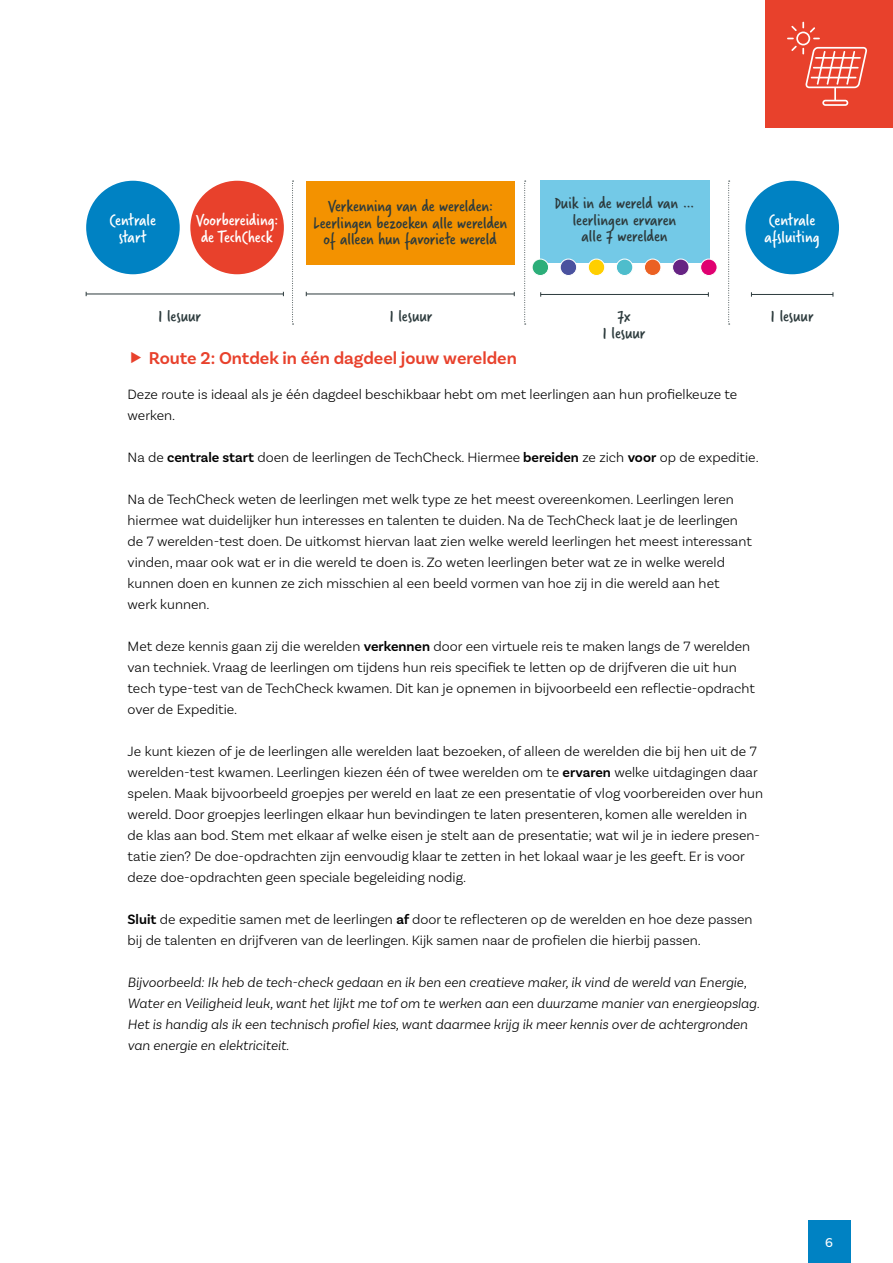
<style>
.page{position:relative;width:893px;height:1263px;background:#fff}
.page>*{position:absolute;margin:0;border:0;box-sizing:border-box;transform-origin:0 0}
.JT-Plat{font:18px/16.5px "Verveine";color:#2d3b3d;text-align:center}
.JT-Plat-2{font:18px "Verveine";color:#fff}
.t1{font:600 18px "Basic Sans";color:#e8412c}
.JT-Plat-3{font:300 14.25px/21px "Basic Sans";color:#000}
.JT-Plat-4{font:italic 300 14.25px/21px "Basic Sans";color:#000}
.t2{font:13.5px "Basic Sans";color:#fff}
.s1{font-weight:600}
</style>
<div class="page">
<div style="left:765px;top:0;width:128px;height:128px;background:#e8412c"></div>
<svg style="left:787px;top:22px;width:80px;height:84px"></svg>
<hr style="left:86px;top:294px;width:197px;height:1px;background:#2d3b3d">
<hr style="left:751px;top:294px;width:82px;height:1px;background:#2d3b3d">
<hr style="left:306px;top:294px;width:208px;height:1px;background:#2d3b3d">
<hr style="left:541px;top:294px;width:167px;height:1px;background:#2d3b3d">
<div style="left:86px;top:181px;width:94px;height:93px;background:#0082c3;border-radius:50%"></div>
<div style="left:745px;top:181px;width:94px;height:93px;background:#0082c3;border-radius:50%"></div>
<div style="left:190px;top:181px;width:94px;height:93px;background:#e8412c;border-radius:50%"></div>
<div style="left:306px;top:181px;width:209px;height:83px;background:#f39200"></div>
<div style="left:540px;top:181px;width:170px;height:82px;background:#73c9e7"></div>
<div style="left:532px;top:259px;width:17px;height:16px;background:#2cae79;border-radius:50%"></div>
<div style="left:532px;top:259px;width:17px;height:17px;border:1px solid #fff;border-radius:50%"></div>
<div style="left:560px;top:259px;width:17px;height:16px;background:#4a529f;border-radius:50%"></div>
<div style="left:560px;top:259px;width:17px;height:17px;border:1px solid #fff;border-radius:50%"></div>
<div style="left:588px;top:259px;width:17px;height:16px;background:#ffcf00;border-radius:50%"></div>
<div style="left:588px;top:259px;width:17px;height:17px;border:1px solid #fff;border-radius:50%"></div>
<div style="left:616px;top:259px;width:17px;height:16px;background:#4ebdcc;border-radius:50%"></div>
<div style="left:616px;top:259px;width:17px;height:17px;border:1px solid #fff;border-radius:50%"></div>
<div style="left:644px;top:259px;width:17px;height:16px;background:#eb6123;border-radius:50%"></div>
<div style="left:644px;top:259px;width:17px;height:17px;border:1px solid #fff;border-radius:50%"></div>
<div style="left:672px;top:259px;width:17px;height:16px;background:#662383;border-radius:50%"></div>
<div style="left:672px;top:259px;width:17px;height:17px;border:1px solid #fff;border-radius:50%"></div>
<div style="left:701px;top:259px;width:16px;height:16px;background:#e00071;border-radius:50%"></div>
<div style="left:700px;top:259px;width:17px;height:17px;border:1px solid #fff;border-radius:50%"></div>
<svg style="left:292px;top:181px;width:2px;height:144px"></svg>
<svg style="left:524px;top:181px;width:2px;height:144px"></svg>
<svg style="left:728px;top:181px;width:2px;height:144px"></svg>
<div style="left:808px;top:1220px;width:42px;height:43px;background:#0082c3"></div>
<p class="JT-Plat-2" style="left:110px;top:208px;width:48px">Centrale</p>
<p class="JT-Plat-2" style="left:119px;top:224px;width:29px">start</p>
<p class="JT-Plat-2" style="left:196px;top:208px;width:84px">Voorbereiding:</p>
<p class="JT-Plat-2" style="left:201px;top:224px;width:73px">de TechCheck</p>
<p class="JT-Plat" style="left:328px;top:198px;width:167px">Verkenning van de werelden:</p>
<p class="JT-Plat" style="left:313px;top:215px;width:196px">Leerlingen bezoeken alle werelden of alleen hun favoriete wereld</p>
<p class="JT-Plat" style="left:554px;top:195px;width:142px">Duik in de wereld van … leerlingen ervaren<br>alle 7 werelden</p>
<p class="JT-Plat-2" style="left:769px;top:208px;width:48px">Centrale</p>
<p class="JT-Plat-2" style="left:765px;top:224px;width:56px">afsluiting</p>
<p class="JT-Plat" style="left:158px;top:308px;width:44px">1 lesuur</p>
<p class="JT-Plat" style="left:390px;top:308px;width:44px">1 lesuur</p>
<p class="JT-Plat" style="left:617px;top:308px;width:15px">7x</p>
<p class="JT-Plat" style="left:771px;top:308px;width:44px">1 lesuur</p>
<p class="JT-Plat" style="left:603px;top:325px;width:44px">1 lesuur</p>
<p class="t1" style="left:149px;top:347px;width:370px">Route 2: Ontdek in één dagdeel jouw werelden</p>
<p class="JT-Plat-3" style="left:128px;top:384px;width:611px">Deze route is ideaal als je één dagdeel beschikbaar hebt om met leerlingen aan hun profielkeuze te werken.</p>
<p class="JT-Plat-3" style="left:128px;top:447px;width:633px">Na de <span class="s1">centrale start</span> doen de leerlingen de TechCheck. Hiermee <span class="s1">bereiden</span> ze zich <span class="s1">voor</span> op de expeditie.</p>
<p class="JT-Plat-3" style="left:128px;top:489px;width:626px">Na de TechCheck weten de leerlingen met welk type ze het meest overeenkomen. Leerlingen leren hiermee wat duidelijker hun interesses en talenten te duiden. Na de TechCheck laat je de leerlingen de 7 werelden-test doen. De uitkomst hiervan laat zien welke wereld leerlingen het meest interessant vinden, maar ook wat er in die wereld te doen is. Zo weten leerlingen beter wat ze in welke wereld kunnen doen en kunnen ze zich misschien al een beeld vormen van hoe zij in die wereld aan het werk kunnen.</p>
<p class="JT-Plat-3" style="left:128px;top:636px;width:629px">Met deze kennis gaan zij die werelden <span class="s1">verkennen</span> door een virtuele reis te maken langs de 7 werelden van techniek. Vraag de leerlingen om tijdens hun reis specifiek te letten op de drijfveren die uit hun tech type-test van de TechCheck kwamen. Dit kan je opnemen in bijvoorbeeld een reflectie-opdracht over de Expeditie.</p>
<p class="JT-Plat-3" style="left:128px;top:741px;width:637px">Je kunt kiezen of je de leerlingen alle werelden laat bezoeken, of alleen de werelden die bij hen uit de 7 werelden-test kwamen. Leerlingen kiezen één of twee werelden om te <span class="s1">ervaren</span> welke uitdagingen daar spelen. Maak bijvoorbeeld groepjes per wereld en laat ze een presentatie of vlog voorbereiden over hun wereld. Door groepjes leerlingen elkaar hun bevindingen te laten presenteren, komen alle werelden in de klas aan bod. Stem met elkaar af welke eisen je stelt aan de presentatie; wat wil je in iedere presen&shy;tatie zien? De doe-opdrachten zijn eenvoudig klaar te zetten in het lokaal waar je les geeft. Er is voor deze doe-opdrachten geen speciale begeleiding nodig.</p>
<p class="JT-Plat-3" style="left:128px;top:909px;width:626px"><span class="s1">Sluit</span> de expeditie samen met de leerlingen <span class="s1">af</span> door te reflecteren op de werelden en hoe deze passen bij de talenten en drijfveren van de leerlingen. Kijk samen naar de profielen die hierbij passen.</p>
<p class="JT-Plat-4" style="left:128px;top:972px;width:634px">Bijvoorbeeld: Ik heb de tech-check gedaan en ik ben een creatieve maker, ik vind de wereld van Energie, Water en Veiligheid leuk, want het lijkt me tof om te werken aan een duurzame manier van energieopslag.<br>Het is handig als ik een technisch profiel kies, want daarmee krijg ik meer kennis over de achtergronden van energie en elektriciteit.</p>
<p class="t2" style="left:825px;top:1234px;width:9px">6</p>
</div>
